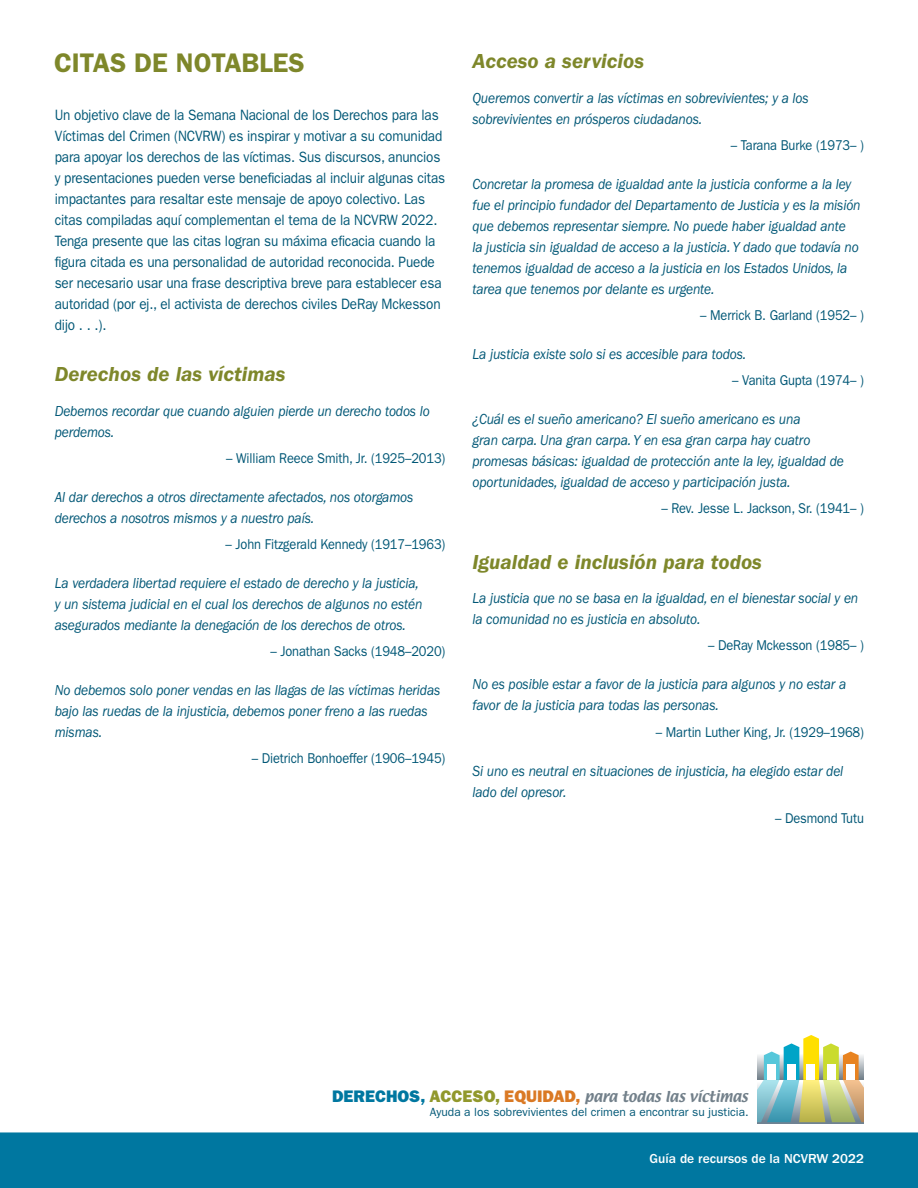
<style>
.page{position:relative;width:918px;height:1188px;background:#fff}
.page>*{position:absolute;margin:0;border:0;box-sizing:border-box;transform-origin:0 0}
.L1_Head{font:600 27px "ITC Franklin Gothic Std";color:#7e872a}
.L2_Head{font:italic 600 21px "ITC Franklin Gothic Std";color:#7e872a}
.t1{font:italic 15px/21px "ITC Franklin Gothic Std";letter-spacing:-.01em;color:#005776;scale:.9 1}
.Body_text{font:15px/21px "ITC Franklin Gothic Std";letter-spacing:-.01em;color:#005776;scale:.9 1}
.Author{font:14.25px "ITC Franklin Gothic Std";letter-spacing:-.01em;color:#005776;scale:.9 1}
.t2{font:500 13.5px "ITC Franklin Gothic Std";color:#fff}
.t3{font:13.2px "Textile";color:#72808a}
.t4{font:11.85px "ITC Franklin Gothic Std";color:#005776}
.s1{font-family:"ITC Franklin Gothic Std Hvy";font-size:16.8px;color:#0077a0}
.s2{font-family:"ITC Franklin Gothic Std Hvy";font-size:16.8px;color:#91982c}
.s3{font-family:"ITC Franklin Gothic Std Hvy";font-size:16.8px;color:#da7924}
</style>
<div class="page">
<div style="left:0;top:1132px;width:918px;height:56px;background:#0077a0"></div>
<svg style="left:758px;top:1122px;width:106px;height:1px"></svg>
<svg style="left:758px;top:1035px;width:106px;height:87px"></svg>
<div style="left:767px;top:1064px;width:9px;height:16px;background:#fff"></div>
<div style="left:787px;top:1064px;width:8px;height:16px;background:#fff"></div>
<div style="left:807px;top:1064px;width:8px;height:16px;background:#fff"></div>
<div style="left:827px;top:1064px;width:8px;height:16px;background:#fff"></div>
<div style="left:847px;top:1064px;width:8px;height:16px;background:#fff"></div>
<p class="L1_Head" style="left:54px;top:47px;width:252px">CITAS DE NOTABLES</p>
<p class="Body_text" style="left:55px;top:105px;width:435px">Un objetivo clave de la Semana Nacional de los Derechos para las Víctimas del Crimen (NCVRW) es inspirar y motivar a su comunidad para apoyar los derechos de las víctimas. Sus discursos, anuncios y presentaciones pueden verse beneficiadas al incluir algunas citas impactantes para resaltar este mensaje de apoyo colectivo. Las citas compiladas aquí complementan el tema de la NCVRW 2022.<br>Tenga presente que las citas logran su máxima eficacia cuando la figura citada es una personalidad de autoridad reconocida. Puede ser necesario usar una frase descriptiva breve para establecer esa autoridad (por ej., el activista de derechos civiles DeRay Mckesson dijo . . .).</p>
<p class="L2_Head" style="left:55px;top:363px;width:232px">Derechos de las víctimas</p>
<p class="t1" style="left:55px;top:401px;width:418px">Debemos recordar que cuando alguien pierde un derecho todos lo perdemos.</p>
<p class="Author" style="left:226px;top:450px;width:245px">– William Reece Smith, Jr. (1925–2013)</p>
<p class="t1" style="left:55px;top:487px;width:400px">Al dar derechos a otros directamente afectados, nos otorgamos derechos a nosotros mismos y a nuestro país.</p>
<p class="Author" style="left:226px;top:536px;width:246px">– John Fitzgerald Kennedy (1917–1963)</p>
<p class="t1" style="left:55px;top:573px;width:410px">La verdadera libertad requiere el estado de derecho y la justicia, y un sistema judicial en el cual los derechos de algunos no estén asegurados mediante la denegación de los derechos de otros.</p>
<p class="Author" style="left:270px;top:643px;width:196px">– Jonathan Sacks (1948–2020)</p>
<p class="t1" style="left:55px;top:680px;width:430px">No debemos solo poner vendas en las llagas de las víctimas heridas bajo las ruedas de la injusticia, debemos poner freno a las ruedas mismas.</p>
<p class="Author" style="left:252px;top:750px;width:217px">– Dietrich Bonhoeffer (1906–1945)</p>
<p class="L2_Head" style="left:472px;top:50px;width:173px">Acceso a servicios</p>
<p class="t1" style="left:472px;top:88px;width:375px">Queremos convertir a las víctimas en sobrevivientes; y a los sobrevivientes en prósperos ciudadanos.</p>
<p class="Author" style="left:731px;top:137px;width:149px">– Tarana Burke (1973– )</p>
<p class="t1" style="left:472px;top:174px;width:433px">Concretar la promesa de igualdad ante la justicia conforme a la ley fue el principio fundador del Departamento de Justicia y es la misión que debemos representar siempre. No puede haber igualdad ante<br>la justicia sin igualdad de acceso a la justicia. Y dado que todavía no tenemos igualdad de acceso a la justicia en los Estados Unidos, la tarea que tenemos por delante es urgente.</p>
<p class="Author" style="left:700px;top:307px;width:184px">– Merrick B. Garland (1952– )</p>
<p class="t1" style="left:472px;top:344px;width:306px">La justicia existe solo si es accesible para todos.</p>
<p class="Author" style="left:732px;top:372px;width:148px">– Vanita Gupta (1974– )</p>
<p class="t1" style="left:472px;top:409px;width:414px">¿Cuál es el sueño americano? El sueño americano es una<br>gran carpa. Una gran carpa. Y en esa gran carpa hay cuatro promesas básicas: igualdad de protección ante la ley, igualdad de oportunidades, igualdad de acceso y participación justa.</p>
<p class="Author" style="left:661px;top:500px;width:227px">– Rev. Jesse L. Jackson, Sr. (1941– )</p>
<p class="L2_Head" style="left:472px;top:550px;width:291px">Igualdad e inclusión para todos</p>
<p class="t1" style="left:472px;top:588px;width:430px">La justicia que no se basa en la igualdad, en el bienestar social y en la comunidad no es justicia en absoluto.</p>
<p class="Author" style="left:708px;top:637px;width:175px">– DeRay Mckesson (1985– )</p>
<p class="t1" style="left:472px;top:674px;width:417px">No es posible estar a favor de la justicia para algunos y no estar a favor de la justicia para todas las personas.</p>
<p class="Author" style="left:656px;top:723px;width:233px">– Martin Luther King, Jr. (1929–1968)</p>
<p class="t1" style="left:472px;top:760px;width:414px">Si uno es neutral en situaciones de injusticia, ha elegido estar del lado del opresor.</p>
<p class="Author" style="left:775px;top:810px;width:100px">– Desmond Tutu</p>
<p class="t3" style="left:332px;top:1087px;width:417px"><span class="s1">DERECHOS,</span> <span class="s2">ACCESO,</span> <span class="s3">EQUIDAD,</span> para todas las víctimas</p>
<p class="t4" style="left:430px;top:1105px;width:321px">Ayuda a los sobrevivientes del crimen a encontrar su justicia.</p>
<p class="t2" style="left:650px;top:1151px;width:216px">Guía de recursos de la NCVRW 2022</p>
</div>
